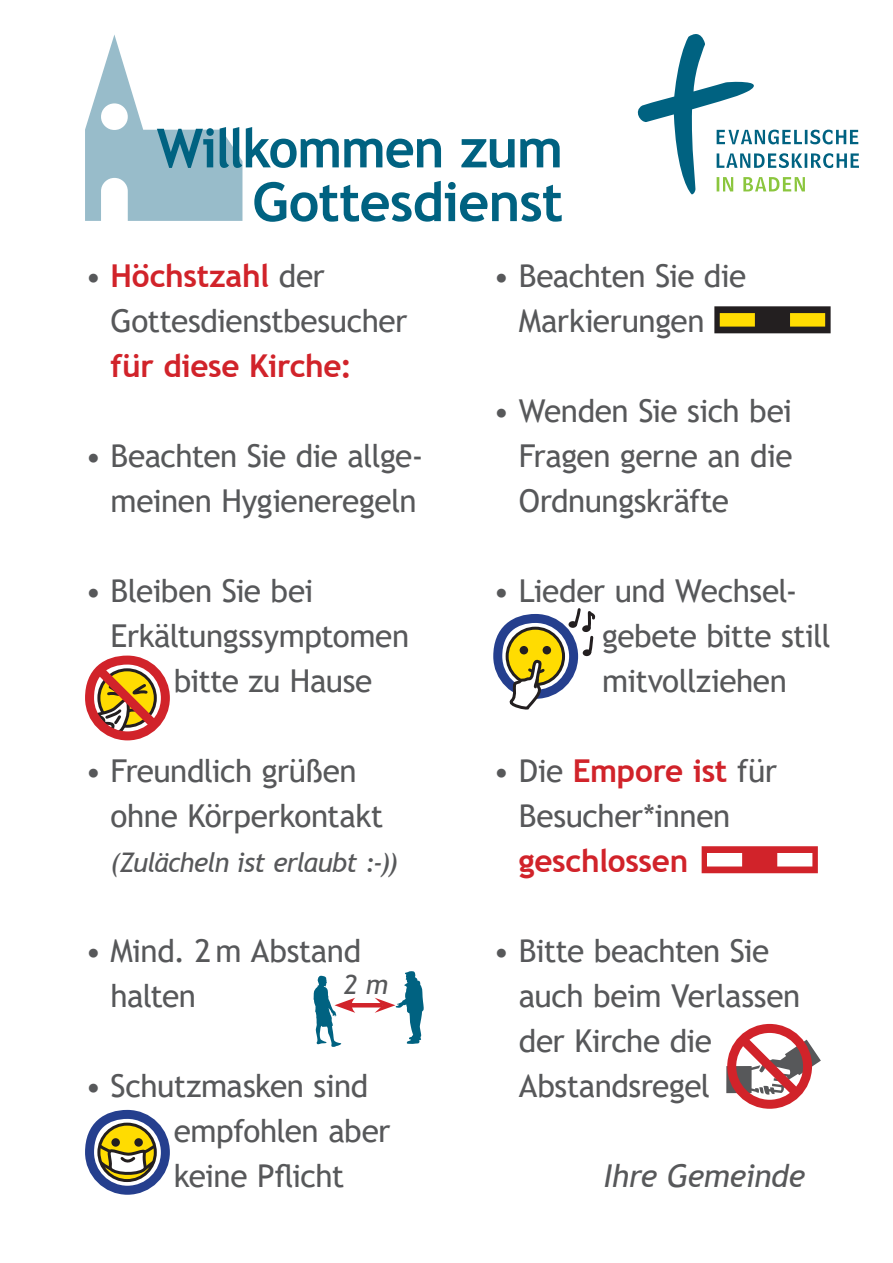
<style>
.page{position:relative;width:893px;height:1263px;background:#fff}
.page>*{position:absolute;margin:0;border:0;box-sizing:border-box;transform-origin:0 0}
.t1{font:700 54px/53.7px "Trebuchet MS";letter-spacing:-.02em;color:#006281;text-align:right}
.t2{font:31.5px/45px "Trebuchet MS";letter-spacing:-.02em;color:#57585a}
.t3{font:700 31.5px/45px "Trebuchet MS";letter-spacing:-.01em;color:#d1232a}
.t4{font:italic 31.5px "Trebuchet MS";letter-spacing:-.02em;color:#57585a}
.t5{font:italic 27px "Trebuchet MS";letter-spacing:-.04em;color:#57585a}
.s1{font-weight:400;color:#57585a}
.s2{font-weight:700;color:#d1232a}
</style>
<div class="page">
<svg style="left:637px;top:34px;width:222px;height:161px"></svg>
<div style="left:85px;top:655px;width:85px;height:85px;border:9px solid #d1232a;border-radius:50%"></div>
<svg style="left:88px;top:659px;width:79px;height:79px"></svg>
<svg style="left:726px;top:1027px;width:95px;height:79px"></svg>
<div style="left:85px;top:1110px;width:85px;height:85px;border:9px solid #253f8e;border-radius:50%"></div>
<svg style="left:99px;top:1124px;width:56px;height:56px"></svg>
<div style="left:97px;top:1122px;width:60px;height:60px;border:3px solid #231f20;border-radius:50%"></div>
<div style="left:134px;top:1138px;width:9px;height:9px;background:#231f20;border-radius:50%"></div>
<div style="left:111px;top:1138px;width:9px;height:9px;background:#231f20;border-radius:50%"></div>
<svg style="left:96px;top:1142px;width:62px;height:37px"></svg>
<hr style="left:347px;top:1003px;width:36px;height:4px;background:#d1232a">
<svg style="left:314px;top:976px;width:41px;height:71px"></svg>
<svg style="left:375px;top:971px;width:49px;height:73px"></svg>
<div style="left:493px;top:614px;width:85px;height:85px;border:9px solid #253f8e;border-radius:50%"></div>
<div style="left:507px;top:628px;width:56px;height:57px;background:#ffdc01;border-radius:50%"></div>
<div style="left:506px;top:627px;width:59px;height:59px;border:3px solid #231f20;border-radius:50%"></div>
<div style="left:543px;top:646px;width:8px;height:8px;background:#231f20;border-radius:50%"></div>
<div style="left:520px;top:646px;width:8px;height:8px;background:#231f20;border-radius:50%"></div>
<div style="left:568px;top:621px;width:9px;height:7px;background:#231f20;border-radius:50%"></div>
<svg style="left:572px;top:608px;width:24px;height:48px"></svg>
<svg style="left:507px;top:657px;width:40px;height:52px"></svg>
<svg style="left:85px;top:35px;width:157px;height:186px"></svg>
<div style="left:714px;top:306px;width:117px;height:27px;background:#231f20"></div>
<svg style="left:720px;top:313px;width:105px;height:14px"></svg>
<div style="left:702px;top:846px;width:116px;height:27px;background:#d1232a"></div>
<svg style="left:707px;top:853px;width:105px;height:13px"></svg>
<p class="t1" style="left:157px;top:121px;width:408px">Willkommen zum<br>Gottesdienst</p>
<p class="t3" style="left:111px;top:253px;width:298px;text-indent:-26px"><span class="s1">•</span> Höchstzahl <span class="s1">der<br>Gottesdienstbesucher </span>für diese Kirche:</p>
<p class="t2" style="left:85px;top:433px;width:340px;text-align:center">• Beachten Sie die allge&shy;meinen Hygieneregeln</p>
<p class="t2" style="left:85px;top:568px;width:230px">• Bleiben Sie bei</p>
<p class="t2" style="left:111px;top:613px;width:300px">Erkältungssymptomen</p>
<p class="t2" style="left:174px;top:658px;width:200px">bitte zu Hause</p>
<p class="t2" style="left:111px;top:748px;width:274px;text-indent:-26px">• Freundlich grüßen ohne Körperkontakt</p>
<p class="t5" style="left:111px;top:846px;width:289px">(Zulächeln ist erlaubt :-))</p>
<p class="t2" style="left:111px;top:928px;width:252px;text-indent:-26px">• Mind. 2m Abstand halten</p>
<p class="t5" style="left:343px;top:967px;width:46px">2 m</p>
<p class="t2" style="left:174px;top:1063px;width:218px;text-indent:-89px">• Schutzmasken sind empfohlen aber keine Pflicht</p>
<p class="t2" style="left:493px;top:253px;width:254px;text-align:center">• Beachten Sie die<br>Markierungen</p>
<p class="t2" style="left:519px;top:388px;width:275px;text-align:justify;text-indent:-26px">• Wenden Sie sich bei Fragen gerne an die Ordnungskräfte</p>
<p class="t2" style="left:602px;top:568px;width:230px;text-indent:-109px">• Lieder und Wechsel&shy;gebete bitte still mitvollziehen</p>
<p class="t2" style="left:519px;top:748px;width:260px;text-indent:-26px">• Die <span class="s2">Empore ist</span> für<br>Besucher*innen <span class="s2">geschlossen</span></p>
<p class="t2" style="left:519px;top:928px;width:283px;text-indent:-26px">• Bitte beachten Sie auch beim Verlassen der Kirche die<br>Abstandsregel</p>
<p class="t4" style="left:604px;top:1156px;width:203px">Ihre Gemeinde</p>
</div>
